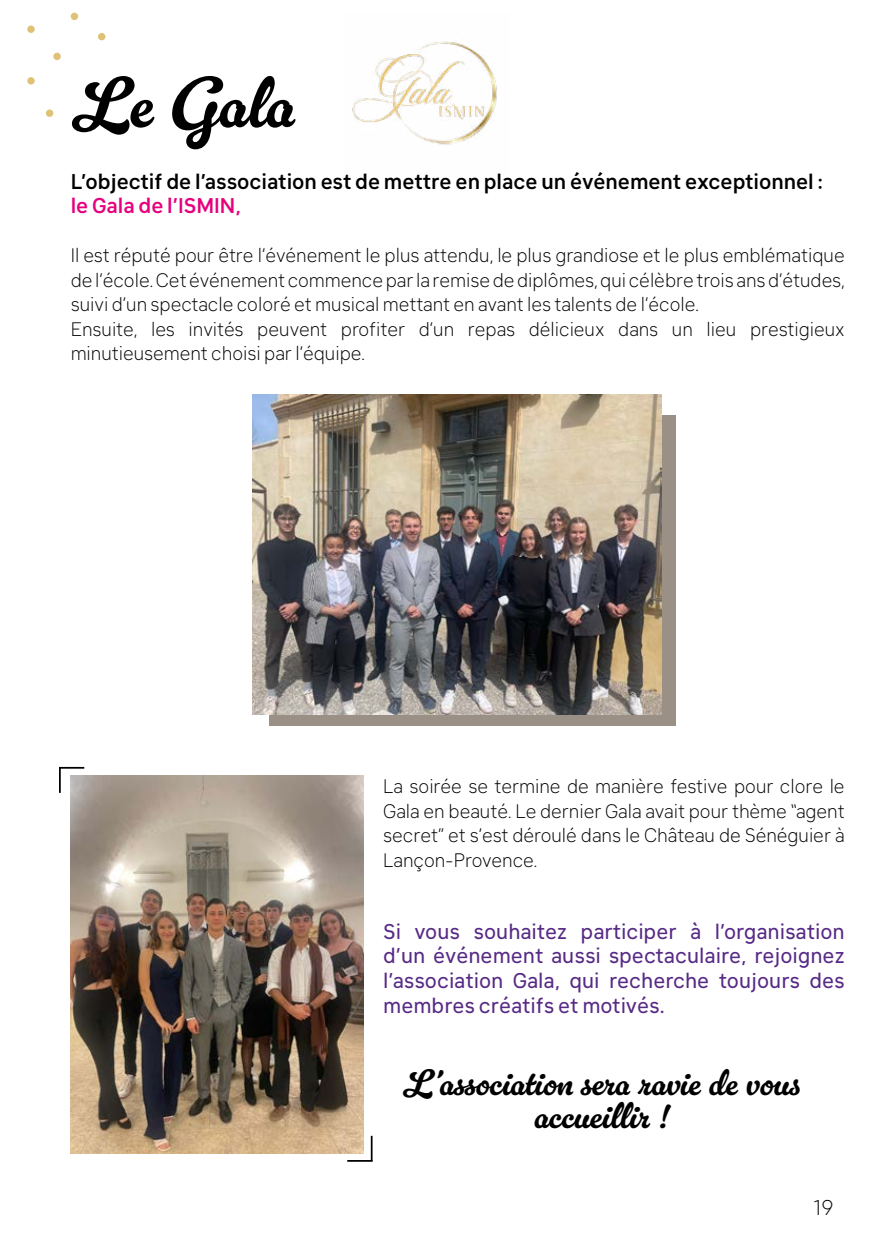
<style>
.page{position:relative;width:893px;height:1241px;background:#fff}
.page>*{position:absolute;margin:0;border:0;box-sizing:border-box;transform-origin:0 0}
.t1{font:71.75px "Gelato Luxe";color:#000}
.t2{font:36.75px/33.2px "Gelato Luxe";color:#000;text-align:center}
.t3{font:21px/24.5px "Klima";color:#572a86;text-align:justify}
.t4{font:500 21px "Klima";color:#000}
.t5{font:500 21px "Klima";color:#e6007d}
.t6{font:300 21px "Klima";color:#000}
.t7{font:300 19.25px/24.5px "Klima";color:#000}
</style>
<div class="page">
<hr style="left:59px;top:767px;width:2px;height:25px;background:#000">
<hr style="left:59px;top:766px;width:25px;height:2px;background:#000">
<div style="left:269px;top:415px;width:407px;height:310px;background:#9a9086"></div>
<hr style="left:371px;top:1135px;width:2px;height:25px;background:#000">
<hr style="left:347px;top:1159px;width:26px;height:2px;background:#000">
<img style="left:71px;top:775px;width:292px;height:377px">
<img style="left:253px;top:394px;width:408px;height:320px">
<div style="left:27px;top:26px;width:8px;height:7px;background:#e0c276;border-radius:50%"></div>
<div style="left:71px;top:13px;width:7px;height:7px;background:#e0c276;border-radius:50%"></div>
<div style="left:98px;top:33px;width:7px;height:7px;background:#e0c276;border-radius:50%"></div>
<div style="left:27px;top:77px;width:8px;height:7px;background:#e0c276;border-radius:50%"></div>
<div style="left:53px;top:53px;width:8px;height:7px;background:#e0c276;border-radius:50%"></div>
<div style="left:46px;top:109px;width:7px;height:8px;background:#e0c276;border-radius:50%"></div>
<img style="left:352px;top:41px;width:145px;height:104px">
<h1 class="t1" style="left:71px;top:61px;width:226px">Le Gala</h1>
<p class="t4" style="left:71px;top:163px;width:754px">L’objectif de l’association est de mettre en place un événement exceptionnel :</p>
<p class="t5" style="left:71px;top:188px;width:172px">le Gala de l’ISMIN,</p>
<p class="t7" style="left:71px;top:241px;width:775px">Il est réputé pour être l’événement le plus attendu, le plus grandiose et le plus emblématique de l’école. Cet événement commence par la remise de diplômes, qui célèbre trois ans d’études, suivi d’un spectacle coloré et musical mettant en avant les talents de l’école.<br>Ensuite, les invités peuvent profiter d’un repas délicieux dans un lieu prestigieux minutieusement choisi par l’équipe.</p>
<p class="t7" style="left:383px;top:772px;width:463px;text-align:justify">La soirée se termine de manière festive pour clore le Gala en beauté. Le dernier Gala avait pour thème “agent secret” et s’est déroulé dans le Château de Sénéguier à Lançon-Provence.</p>
<p class="t3" style="left:383px;top:916px;width:463px">Si vous souhaitez participer à l’organisation d’un événement aussi spectaculaire, rejoignez l’association Gala, qui recherche toujours des membres créatifs et motivés.</p>
<h2 class="t2" style="left:402px;top:1066px;width:400px">L’association sera ravie de vous accueillir !</h2>
<p class="t6" style="left:814px;top:1191px;width:21px">19</p>
</div>
